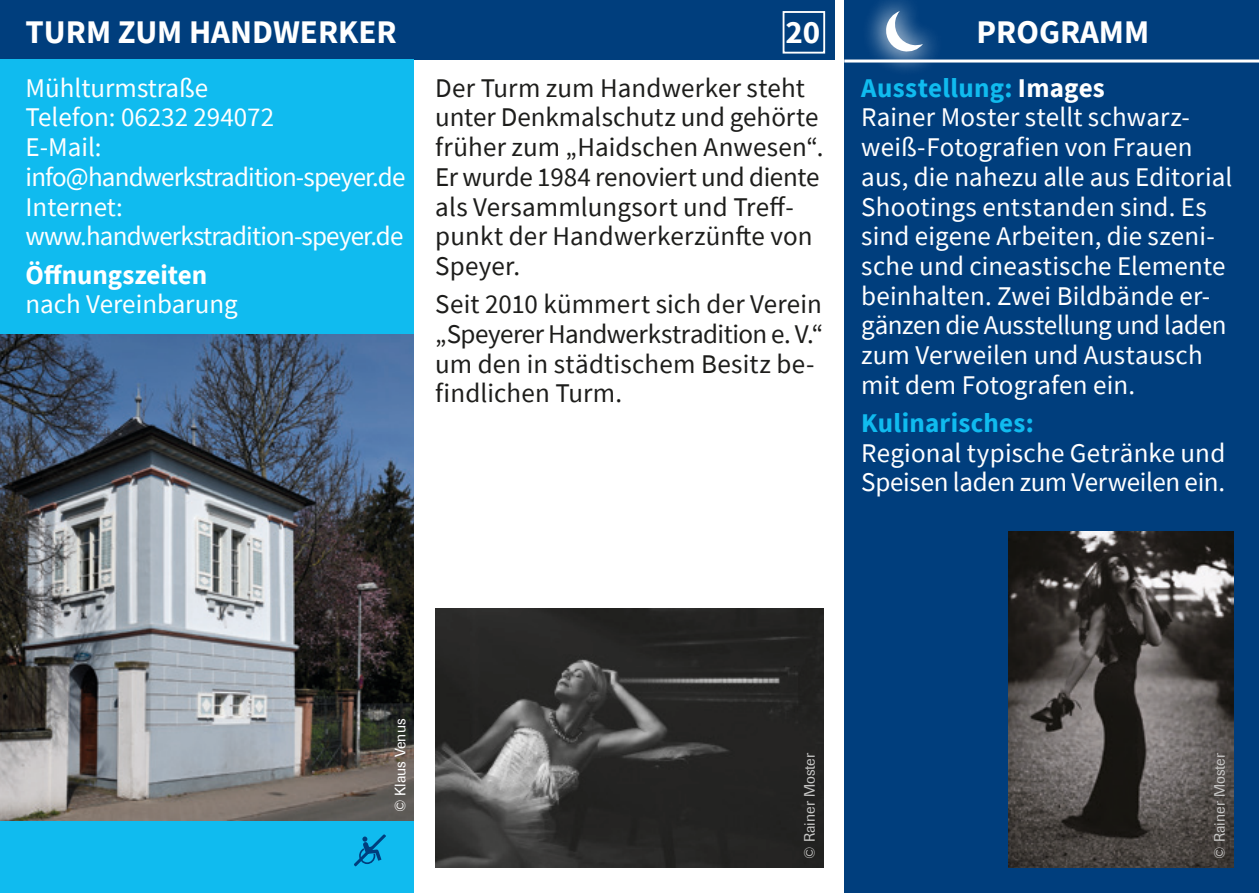
<style>
.page{position:relative;width:1259px;height:893px;background:#fff}
.page>*{position:absolute;margin:0;border:0;box-sizing:border-box;transform-origin:0 0}
.t1{font:700 33px "Source Sans Pro";color:#fff}
.t2{font:27px/29.7px "Source Sans Pro";color:#fff}
.t3{font:27px/29.7px "Source Sans Pro";letter-spacing:.005em;color:#1d1d1b}
.t4{font:27px/29.7px "Source Sans Pro";letter-spacing:-.03em;color:#fff}
.t5{font:700 27px "Source Sans Pro";color:#fff}
.t6{font:700 27px "Source Sans Pro";letter-spacing:.01em;color:#10bbef}
.t7{font:15px "Imago";color:#c7c7c6}
.t8{font:15px "Imago";color:#fff}
.s1{font-weight:700;color:#10bbef}
.s2{font-weight:700}
</style>
<div class="page">
<div style="left:844px;top:0;width:415px;height:893px;background:#003e7d"></div>
<hr style="left:844px;top:60px;width:415px;height:3px;background:#fff">
<div style="left:0;top:0;width:834px;height:60px;background:#003e7d"></div>
<div style="left:0;top:60px;width:414px;height:833px;background:#10bbef"></div>
<img style="left:0;top:334px;width:414px;height:487px">
<svg style="left:853px;top:0;width:103px;height:70px"></svg>
<div style="left:782px;top:11px;width:43px;height:43px;border:2px solid #fff"></div>
<img style="left:1009px;top:532px;width:224px;height:335px">
<svg style="left:354px;top:834px;width:32px;height:33px"></svg>
<img style="left:435px;top:609px;width:388px;height:258px">
<p class="t1" style="left:26px;top:9px;width:373px">TURM ZUM HANDWERKER</p>
<p class="t1" style="left:976px;top:9px;width:174px">PROGRAMM</p>
<p class="t4" style="left:26px;top:73px;width:381px">Mühlturmstraße<br>Telefon: 06232 294072<br>E-Mail: info@handwerkstradition-speyer.de<br>Internet: www.handwerkstradition-speyer.de</p>
<p class="t5" style="left:26px;top:256px;width:183px">Öffnungszeiten</p>
<p class="t2" style="left:26px;top:289px;width:214px">nach Vereinbarung</p>
<p class="t1" style="left:785px;top:10px;width:36px">20</p>
<p class="t3" style="left:435px;top:73px;width:390px">Der Turm zum Handwerker steht unter Denkmalschutz und gehörte früher zum „Haidschen Anwesen“.<br>Er wurde 1984 renoviert und diente als Versammlungsort und Treff&shy;punkt der Handwerkerzünfte von<br>Speyer.</p>
<p class="t3" style="left:435px;top:289px;width:389px">Seit 2010 kümmert sich der Verein „Speyerer Handwerkstradition e. V.“ um den in städtischem Besitz be&shy;findlichen Turm.</p>
<p class="t2" style="left:861px;top:73px;width:372px"><span class="s1">Ausstellung:</span> <span class="s2">Images<br></span>Rainer Moster stellt schwarz&shy;weiß-Fotografien von Frauen aus, die nahezu alle aus Editorial<br>Shootings entstanden sind. Es sind eigene Arbeiten, die szeni&shy;sche und cineastische Elemente beinhalten. Zwei Bildbände er&shy;gänzen die Ausstellung und laden zum Verweilen und Austausch mit dem Fotografen ein.</p>
<p class="t6" style="left:861px;top:405px;width:174px">Kulinarisches:</p>
<p class="t2" style="left:861px;top:438px;width:365px">Regional typische Getränke und<br>Speisen laden zum Verweilen ein.</p>
<p class="t8" style="left:391px;top:812px;width:95px;rotate:-90deg">© Klaus Venus</p>
<p class="t7" style="left:801px;top:859px;width:108px;rotate:-90deg">© Rainer Moster</p>
<p class="t7" style="left:1211px;top:859px;width:108px;rotate:-90deg">© Rainer Moster</p>
</div>
